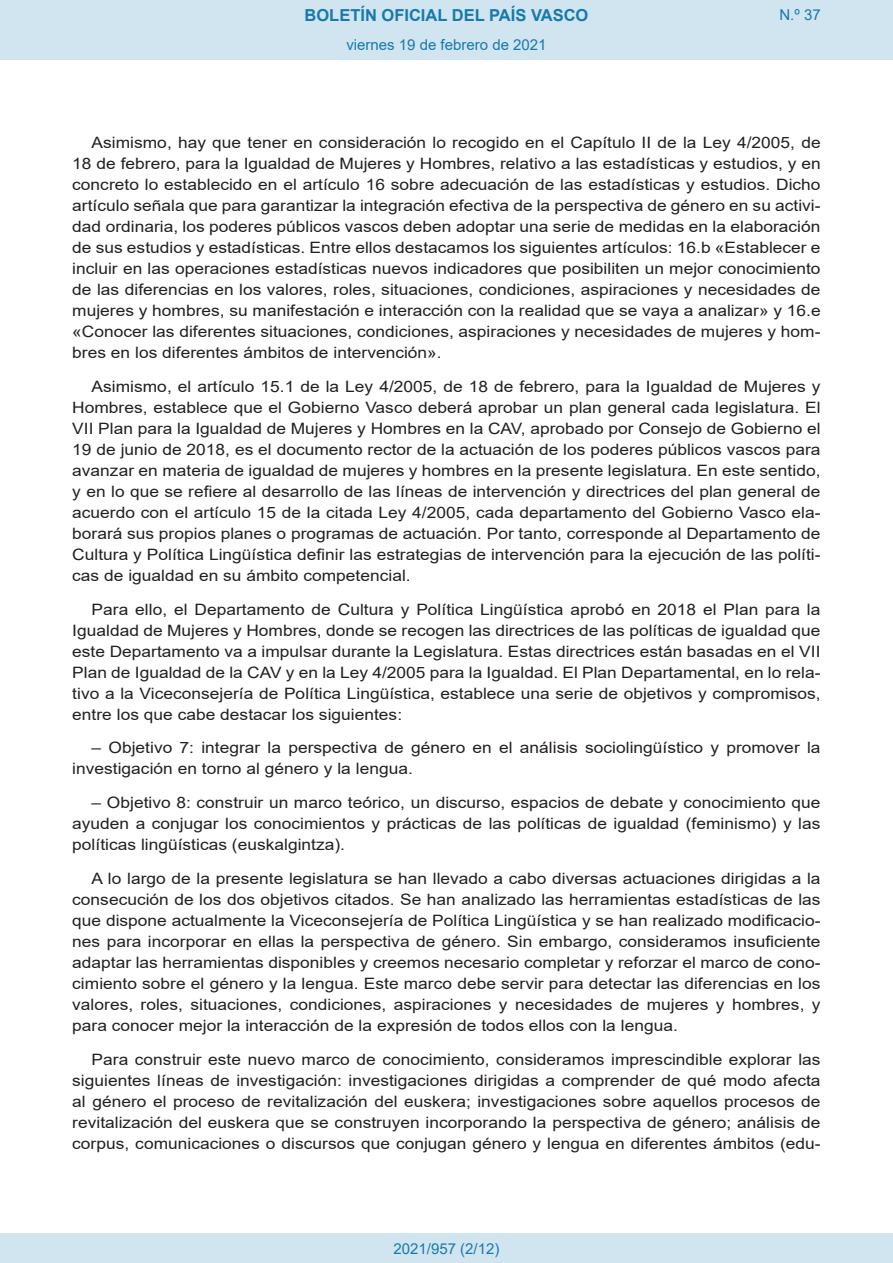
<style>
.page{position:relative;width:893px;height:1263px;background:#fff}
.page>*{position:absolute;margin:0;border:0;box-sizing:border-box;transform-origin:0 0}
.t1{font:700 16.5px "Arial";color:#1879ad}
.BOPVDetalle{font:15.6px/21px "Arial";color:#231f20;text-align:justify;scale:1.11 1}
.Paginacion_Centro{font:15px "Arial";color:#1879ad}
</style>
<div class="page">
<div style="left:0;top:0;width:893px;height:60px;background:#d0e5f0"></div>
<div style="left:0;top:1233px;width:893px;height:30px;background:#d0e5f0"></div>
<p class="t1" style="left:305px;top:3px;width:285px">BOLETÍN OFICIAL DEL PAÍS VASCO</p>
<p class="Paginacion_Centro" style="left:346px;top:35px;width:202px">viernes 19 de febrero de 2021</p>
<p class="Paginacion_Centro" style="left:779px;top:5px;width:43px">N.º 37</p>
<p class="BOPVDetalle" style="left:72px;top:132px;width:676px;text-indent:19px">Asimismo, hay que tener en consideración lo recogido en el Capítulo II de la Ley 4/2005, de 18 de febrero, para la Igualdad de Mujeres y Hombres, relativo a las estadísticas y estudios, y en concreto lo establecido en el artículo 16 sobre adecuación de las estadísticas y estudios. Dicho artículo señala que para garantizar la integración efectiva de la perspectiva de género en su activi&shy;dad ordinaria, los poderes públicos vascos deben adoptar una serie de medidas en la elaboración de sus estudios y estadísticas. Entre ellos destacamos los siguientes artículos: 16.b «Establecer e incluir en las operaciones estadísticas nuevos indicadores que posibiliten un mejor conocimiento de las diferencias en los valores, roles, situaciones, condiciones, aspiraciones y necesidades de mujeres y hombres, su manifestación e interacción con la realidad que se vaya a analizar» y 16.e «Conocer las diferentes situaciones, condiciones, aspiraciones y necesidades de mujeres y hom&shy;bres en los diferentes ámbitos de intervención».</p>
<p class="BOPVDetalle" style="left:72px;top:376px;width:676px;text-indent:19px">Asimismo, el artículo 15.1 de la Ley 4/2005, de 18 de febrero, para la Igualdad de Mujeres y Hombres, establece que el Gobierno Vasco deberá aprobar un plan general cada legislatura. El VII Plan para la Igualdad de Mujeres y Hombres en la CAV, aprobado por Consejo de Gobierno el 19 de junio de 2018, es el documento rector de la actuación de los poderes públicos vascos para avanzar en materia de igualdad de mujeres y hombres en la presente legislatura. En este sentido, y en lo que se refiere al desarrollo de las líneas de intervención y directrices del plan general de acuerdo con el artículo 15 de la citada Ley 4/2005, cada departamento del Gobierno Vasco ela&shy;borará sus propios planes o programas de actuación. Por tanto, corresponde al Departamento de Cultura y Política Lingüística definir las estrategias de intervención para la ejecución de las políti&shy;cas de igualdad en su ámbito competencial.</p>
<p class="BOPVDetalle" style="left:72px;top:599px;width:676px;text-indent:19px">Para ello, el Departamento de Cultura y Política Lingüística aprobó en 2018 el Plan para la Igualdad de Mujeres y Hombres, donde se recogen las directrices de las políticas de igualdad que este Departamento va a impulsar durante la Legislatura. Estas directrices están basadas en el VII Plan de Igualdad de la CAV y en la Ley 4/2005 para la Igualdad. El Plan Departamental, en lo rela&shy;tivo a la Viceconsejería de Política Lingüística, establece una serie de objetivos y compromisos, entre los que cabe destacar los siguientes:</p>
<p class="BOPVDetalle" style="left:72px;top:737px;width:676px;text-indent:19px">– Objetivo 7: integrar la perspectiva de género en el análisis sociolingüístico y promover la investigación en torno al género y la lengua.</p>
<p class="BOPVDetalle" style="left:72px;top:792px;width:676px;text-indent:19px">– Objetivo 8: construir un marco teórico, un discurso, espacios de debate y conocimiento que ayuden a conjugar los conocimientos y prácticas de las políticas de igualdad (feminismo) y las políticas lingüísticas (euskalgintza).</p>
<p class="BOPVDetalle" style="left:72px;top:868px;width:676px;text-indent:19px">A lo largo de la presente legislatura se han llevado a cabo diversas actuaciones dirigidas a la consecución de los dos objetivos citados. Se han analizado las herramientas estadísticas de las que dispone actualmente la Viceconsejería de Política Lingüística y se han realizado modificacio&shy;nes para incorporar en ellas la perspectiva de género. Sin embargo, consideramos insuficiente adaptar las herramientas disponibles y creemos necesario completar y reforzar el marco de cono&shy;cimiento sobre el género y la lengua. Este marco debe servir para detectar las diferencias en los valores, roles, situaciones, condiciones, aspiraciones y necesidades de mujeres y hombres, y para conocer mejor la interacción de la expresión de todos ellos con la lengua.</p>
<p class="BOPVDetalle" style="left:72px;top:1049px;width:676px;text-indent:19px">Para construir este nuevo marco de conocimiento, consideramos imprescindible explorar las siguientes líneas de investigación: investigaciones dirigidas a comprender de qué modo afecta al género el proceso de revitalización del euskera; investigaciones sobre aquellos procesos de revitalización del euskera que se construyen incorporando la perspectiva de género; análisis de corpus, comunicaciones o discursos que conjugan género y lengua en diferentes ámbitos (edu-</p>
<p class="Paginacion_Centro" style="left:393px;top:1238px;width:107px">2021/957 (2/12)</p>
</div>
